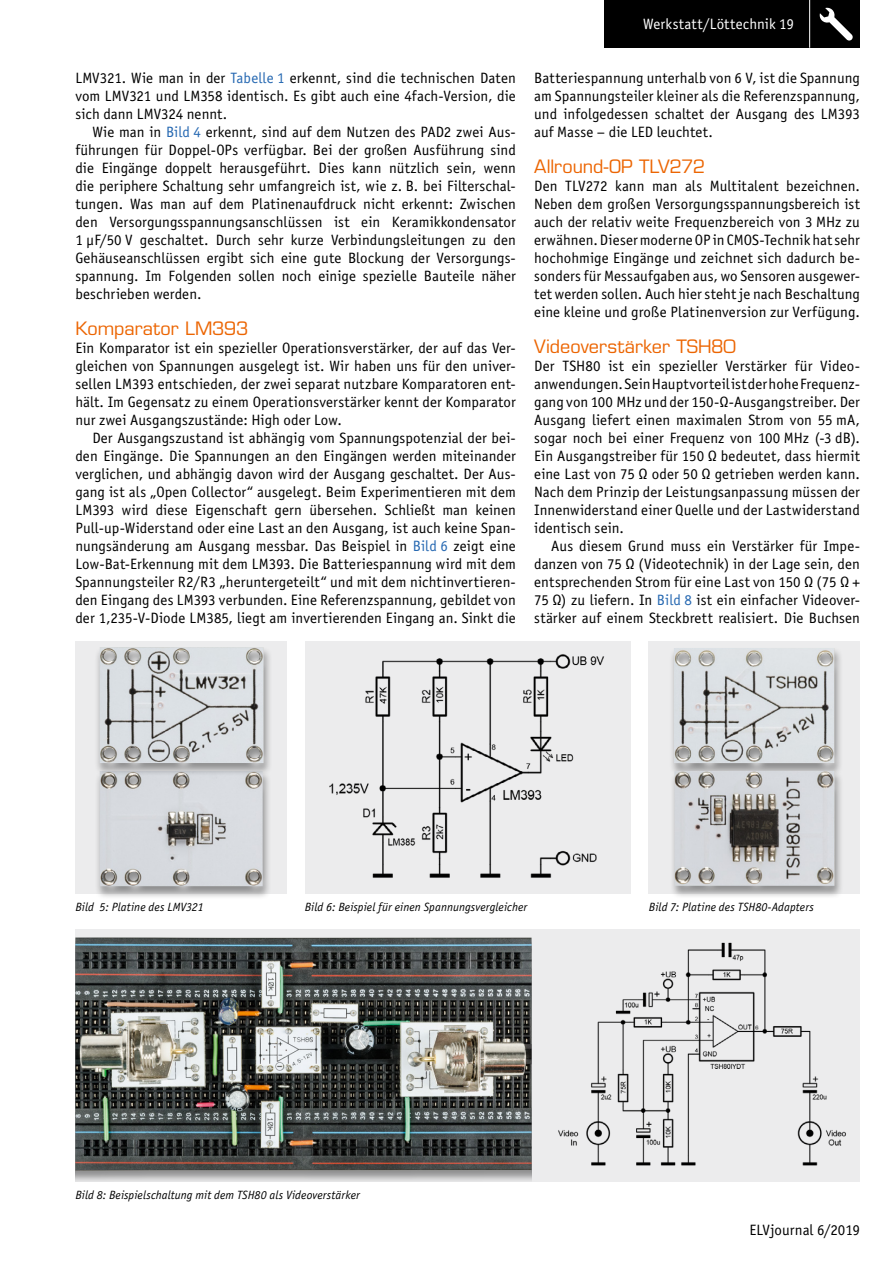
<style>
.page{position:relative;width:895px;height:1264px;background:#fff}
.page>*{position:absolute;margin:0;border:0;box-sizing:border-box;transform-origin:0 0}
.Subhead_5{font:18px "Eurostile LT Std";color:#ec6502}
.Fließtext_Neue_Zeile{font:15px/18px "Officina Sans Book ITC";color:#000;text-align:justify}
.Fließtext_Neuer_Absa{font:15px/18px "Officina Sans Book ITC";letter-spacing:.005em;color:#000;text-align:justify}
.t1{font:15px "Officina Sans Book ITC";letter-spacing:.01em;color:#fff}
.Bildunterschrift{font:italic 12px "Officina Sans Book ITC";letter-spacing:.005em;color:#000}
.s1{color:#2769b2}
</style>
<div class="page">
<div style="left:605px;top:1px;width:255px;height:47px;background:#000"></div>
<hr style="left:809px;top:1px;width:1px;height:47px;background:#fff">
<svg style="left:819px;top:7px;width:34px;height:34px"></svg>
<div style="left:75px;top:641px;width:211px;height:252px;background:#ececed"></div>
<div style="left:95px;top:770px;width:177px;height:129px;background:#000;opacity:.4"></div>
<img style="left:100px;top:776px;width:163px;height:110px">
<div style="left:95px;top:646px;width:178px;height:130px;background:#000;opacity:.4"></div>
<img style="left:100px;top:647px;width:164px;height:116px">
<img style="left:305px;top:641px;width:325px;height:251px">
<div style="left:649px;top:641px;width:211px;height:252px;background:#ececed"></div>
<div style="left:669px;top:647px;width:174px;height:129px;background:#000;opacity:.4"></div>
<img style="left:674px;top:648px;width:160px;height:115px">
<div style="left:669px;top:769px;width:175px;height:130px;background:#000;opacity:.4"></div>
<img style="left:674px;top:770px;width:161px;height:115px">
<div style="left:75px;top:936px;width:456px;height:245px;background:#000;opacity:.4"></div>
<img style="left:75px;top:937px;width:444px;height:233px">
<img style="left:519px;top:929px;width:339px;height:253px">
<p class="Fließtext_Neue_Zeile" style="left:75px;top:68px;width:442px">LMV321. Wie man in der <span class="s1">Tabelle 1</span> erkennt, sind die technischen Daten vom LMV321 und LM358 identisch. Es gibt auch eine 4fach-Version, die sich dann LMV324 nennt.</p>
<p class="Fließtext_Neue_Zeile" style="left:75px;top:122px;width:442px;text-indent:17px">Wie man in <span class="s1">Bild 4</span> erkennt, sind auf dem Nutzen des PAD2 zwei Aus&shy;führungen für Doppel-OPs verfügbar. Bei der großen Ausführung sind die Eingänge doppelt herausgeführt. Dies kann nützlich sein, wenn die periphere Schaltung sehr umfangreich ist, wie z. B. bei Filterschal&shy;tungen. Was man auf dem Platinenaufdruck nicht erkennt: Zwischen den Versorgungsspannungsanschlüssen ist ein Keramikkondensator 1 µF/50 V geschaltet. Durch sehr kurze Verbindungsleitungen zu den Gehäuseanschlüssen ergibt sich eine gute Blockung der Versorgungs&shy;spannung. Im Folgenden sollen noch einige spezielle Bauteile näher beschrieben werden.</p>
<p class="Subhead_5" style="left:75px;top:317px;width:175px">Komparator LM393</p>
<p class="Fließtext_Neuer_Absa" style="left:75px;top:338px;width:442px">Ein Komparator ist ein spezieller Operationsverstärker, der auf das Ver&shy;gleichen von Spannungen ausgelegt ist. Wir haben uns für den univer&shy;sellen LM393 entschieden, der zwei separat nutzbare Komparatoren ent&shy;hält. Im Gegensatz zu einem Operationsverstärker kennt der Komparator nur zwei Ausgangszustände: High oder Low.</p>
<p class="Fließtext_Neue_Zeile" style="left:75px;top:428px;width:442px;text-indent:17px">Der Ausgangszustand ist abhängig vom Spannungspotenzial der bei&shy;den Eingänge. Die Spannungen an den Eingängen werden miteinander verglichen, und abhängig davon wird der Ausgang geschaltet. Der Aus&shy;gang ist als „Open Collector“ ausgelegt. Beim Experimentieren mit dem LM393 wird diese Eigenschaft gern übersehen. Schließt man keinen Pull-up-Widerstand oder eine Last an den Ausgang, ist auch keine Span&shy;nungsänderung am Ausgang messbar. Das Beispiel in <span class="s1">Bild 6</span> zeigt eine Low-Bat-Erkennung mit dem LM393. Die Batteriespannung wird mit dem Spannungsteiler R2/R3 „heruntergeteilt“ und mit dem nichtinvertieren&shy;den Eingang des LM393 verbunden. Eine Referenzspannung, gebildet von der 1,235-V-Diode LM385, liegt am invertierenden Eingang an. Sinkt die</p>
<p class="t1" style="left:643px;top:14px;width:152px">Werkstatt/Löttechnik 19</p>
<p class="Fließtext_Neue_Zeile" style="left:534px;top:68px;width:327px">Batteriespannung unterhalb von 6 V, ist die Spannung am Spannungsteiler kleiner als die Referenzspannung, und infolgedessen schaltet der Ausgang des LM393 auf Masse – die LED leuchtet.</p>
<p class="Subhead_5" style="left:534px;top:155px;width:173px">Allround-OP TLV272</p>
<p class="Fließtext_Neuer_Absa" style="left:534px;top:176px;width:327px">Den TLV272 kann man als Multitalent bezeichnen.<br>Neben dem großen Versorgungsspannungsbereich ist auch der relativ weite Frequenzbereich von 3 MHz zu erwähnen. Dieser moderne OP in CMOS-Technik hat sehr hochohmige Eingänge und zeichnet sich dadurch be&shy;sonders für Messaufgaben aus, wo Sensoren ausgewer&shy;tet werden sollen. Auch hier steht je nach Beschaltung eine kleine und große Platinenversion zur Verfügung.</p>
<p class="Subhead_5" style="left:534px;top:335px;width:203px">Videoverstärker TSH80</p>
<p class="Fließtext_Neuer_Absa" style="left:534px;top:356px;width:327px">Der TSH80 ist ein spezieller Verstärker für Video&shy;anwendungen. Sein Hauptvorteil ist der hohe Frequenz&shy;gang von 100 MHz und der 150-Ω-Ausgangstreiber. Der Ausgang liefert einen maximalen Strom von 55 mA, sogar noch bei einer Frequenz von 100 MHz (-3 dB).<br>Ein Ausgangstreiber für 150 Ω bedeutet, dass hiermit eine Last von 75 Ω oder 50 Ω getrieben werden kann.<br>Nach dem Prinzip der Leistungsanpassung müssen der Innenwiderstand einer Quelle und der Lastwiderstand identisch sein.</p>
<p class="Fließtext_Neue_Zeile" style="left:534px;top:536px;width:327px;text-indent:17px">Aus diesem Grund muss ein Verstärker für Impe&shy;danzen von 75 Ω (Videotechnik) in der Lage sein, den entsprechenden Strom für eine Last von 150 Ω (75 Ω + 75 Ω) zu liefern. In <span class="s1">Bild 8</span> ist ein einfacher Videover&shy;stärker auf einem Steckbrett realisiert. Die Buchsen</p>
<p class="Bildunterschrift" style="left:75px;top:899px;width:130px">Bild 5: Platine des LMV321</p>
<p class="Bildunterschrift" style="left:305px;top:899px;width:224px">Bild 6: Beispiel für einen Spannungsvergleicher</p>
<p class="Bildunterschrift" style="left:649px;top:899px;width:166px">Bild 7: Platine des TSH80-Adapters</p>
<p class="Bildunterschrift" style="left:75px;top:1187px;width:286px">Bild 8: Beispielschaltung mit dem TSH80 als Videoverstärker</p>
<p class="Fließtext_Neue_Zeile" style="left:749px;top:1220px;width:112px">ELVjournal 6/2019</p>
</div>
